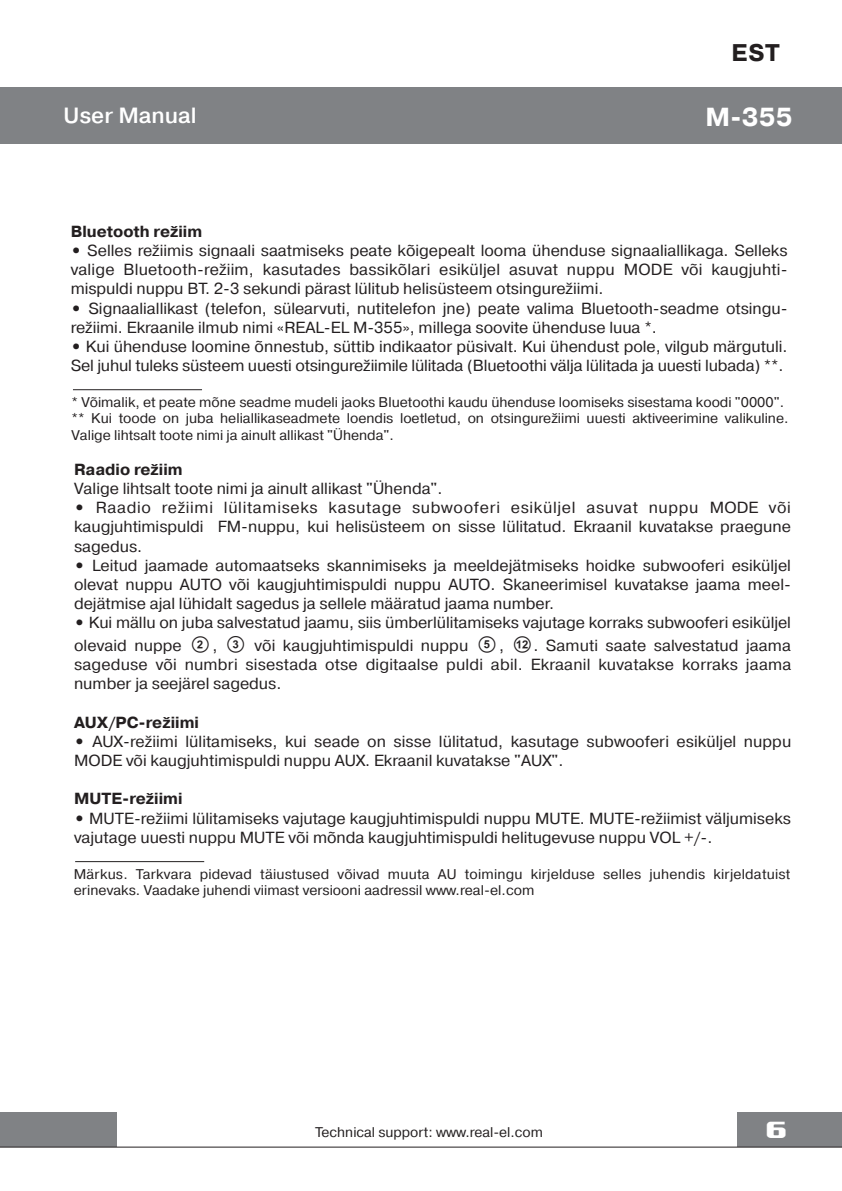
<style>
.page{position:relative;width:842px;height:1191px;background:#fff}
.page>*{position:absolute;margin:0;border:0;box-sizing:border-box;transform-origin:0 0}
.t1{font:700 26px "Pragmatica";color:#fff}
.t2{font:700 24px "Pragmatica";color:#231f20}
.t3{font:700 23.2px "Enter Sansman";color:#fff;scale:1.19 1}
.t4{font:500 22px "Pragmatica";color:#fff}
.t5{font:16px/19.2px "Pragmatica";color:#231f20}
.t6{font:700 16px "Pragmatica";color:#231f20}
.t7{font:14px/16.8px "Pragmatica";color:#231f20}
.s1{font-weight:700}
.s2{font-family:"SVEN";font-size:18.6px}
</style>
<div class="page">
<div style="left:0;top:87px;width:842px;height:56px;background:#808285"></div>
<div style="left:738px;top:1112px;width:104px;height:35px;background:#808285"></div>
<div style="left:0;top:1112px;width:116px;height:35px;background:#808285"></div>
<hr style="left:0;top:1146px;width:842px;height:1px;background:#231f20">
<hr style="left:73px;top:389px;width:129px;height:1px;background:#231f20">
<hr style="left:75px;top:861px;width:129px;height:1px;background:#231f20">
<h3 class="t4" style="left:64px;top:101px;width:135px">User Manual</h3>
<h2 class="t2" style="left:731px;top:38px;width:50px">EST</h2>
<h1 class="t1" style="left:705px;top:100px;width:89px">M-355</h1>
<p class="t6" style="left:71px;top:221px;width:133px">Bluetooth režiim</p>
<p class="t5" style="left:71px;top:241px;width:718px;text-align:justify"><span class="s1">•</span> Selles režiimis signaali saatmiseks peate kõigepealt looma ühenduse signaaliallikaga. Selleks valige Bluetooth-režiim, kasutades bassikõlari esiküljel asuvat nuppu MODE või kaugjuhti&shy;mispuldi nuppu BT. 2-3 sekundi pärast lülitub helisüsteem otsingurežiimi.</p>
<p class="t5" style="left:71px;top:299px;width:718px"><span class="s1">•</span> Signaaliallikast (telefon, sülearvuti, nutitelefon jne) peate valima Bluetooth-seadme otsingu&shy;režiimi. Ekraanile ilmub nimi «REAL-EL M-355», millega soovite ühenduse luua *.</p>
<p class="t5" style="left:71px;top:337px;width:718px"><span class="s1">•</span> Kui ühenduse loomine õnnestub, süttib indikaator püsivalt. Kui ühendust pole, vilgub märgutuli.<br>Sel juhul tuleks süsteem uuesti otsingurežiimile lülitada (Bluetoothi välja lülitada ja uuesti lubada) **.</p>
<p class="t7" style="left:72px;top:394px;width:718px">* Võimalik, et peate mõne seadme mudeli jaoks Bluetoothi kaudu ühenduse loomiseks sisestama koodi "0000". ** Kui toode on juba heliallikaseadmete loendis loetletud, on otsingurežiimi uuesti aktiveerimine valikuline.<br>Valige lihtsalt toote nimi ja ainult allikast "Ühenda".</p>
<p class="t6" style="left:74px;top:459px;width:110px">Raadio režiim</p>
<p class="t5" style="left:74px;top:479px;width:370px">Valige lihtsalt toote nimi ja ainult allikast "Ühenda".</p>
<p class="t5" style="left:74px;top:498px;width:718px;text-align:justify"><span class="s1">•</span> Raadio režiimi lülitamiseks kasutage subwooferi esiküljel asuvat nuppu MODE või kaugjuhtimispuldi FM-nuppu, kui helisüsteem on sisse lülitatud. Ekraanil kuvatakse praegune sagedus.</p>
<p class="t5" style="left:74px;top:556px;width:718px;text-align:justify"><span class="s1">•</span> Leitud jaamade automaatseks skannimiseks ja meeldejätmiseks hoidke subwooferi esiküljel olevat nuppu AUTO või kaugjuhtimispuldi nuppu AUTO. Skaneerimisel kuvatakse jaama meel&shy;dejätmise ajal lühidalt sagedus ja sellele määratud jaama number.</p>
<p class="t5" style="left:74px;top:612px;width:718px;line-height:22.2px"><span class="s1">•</span> Kui mällu on juba salvestatud jaamu, siis ümberlülitamiseks vajutage korraks subwooferi esiküljel olevaid nuppe <span class="s2">b</span>, <span class="s2">c</span> või kaugjuhtimispuldi nuppu <span class="s2">e</span>, <span class="s2">l</span>. Samuti saate salvestatud jaama</p>
<p class="t5" style="left:74px;top:655px;width:719px">sageduse või numbri sisestada otse digitaalse puldi abil. Ekraanil kuvatakse korraks jaama number ja seejärel sagedus.</p>
<p class="t6" style="left:74px;top:711px;width:126px">AUX/PC-režiimi</p>
<p class="t5" style="left:74px;top:732px;width:719px"><span class="s1">•</span> AUX-režiimi lülitamiseks, kui seade on sisse lülitatud, kasutage subwooferi esiküljel nuppu<br>MODE või kaugjuhtimispuldi nuppu AUX. Ekraanil kuvatakse "AUX".</p>
<p class="t6" style="left:74px;top:788px;width:110px">MUTE-režiimi</p>
<p class="t5" style="left:74px;top:809px;width:718px"><span class="s1">•</span> MUTE-režiimi lülitamiseks vajutage kaugjuhtimispuldi nuppu MUTE. MUTE-režiimist väljumiseks vajutage uuesti nuppu MUTE või mõnda kaugjuhtimispuldi helitugevuse nuppu VOL +/-.</p>
<p class="t7" style="left:74px;top:865px;width:718px">Märkus. Tarkvara pidevad täiustused võivad muuta AU toimingu kirjelduse selles juhendis kirjeldatuist erinevaks. Vaadake juhendi viimast versiooni aadressil www.real-el.com</p>
<p class="t7" style="left:315px;top:1124px;width:229px">Technical support: www.real-el.com</p>
<h3 class="t3" style="left:765px;top:1117px;width:19px">6</h3>
</div>
